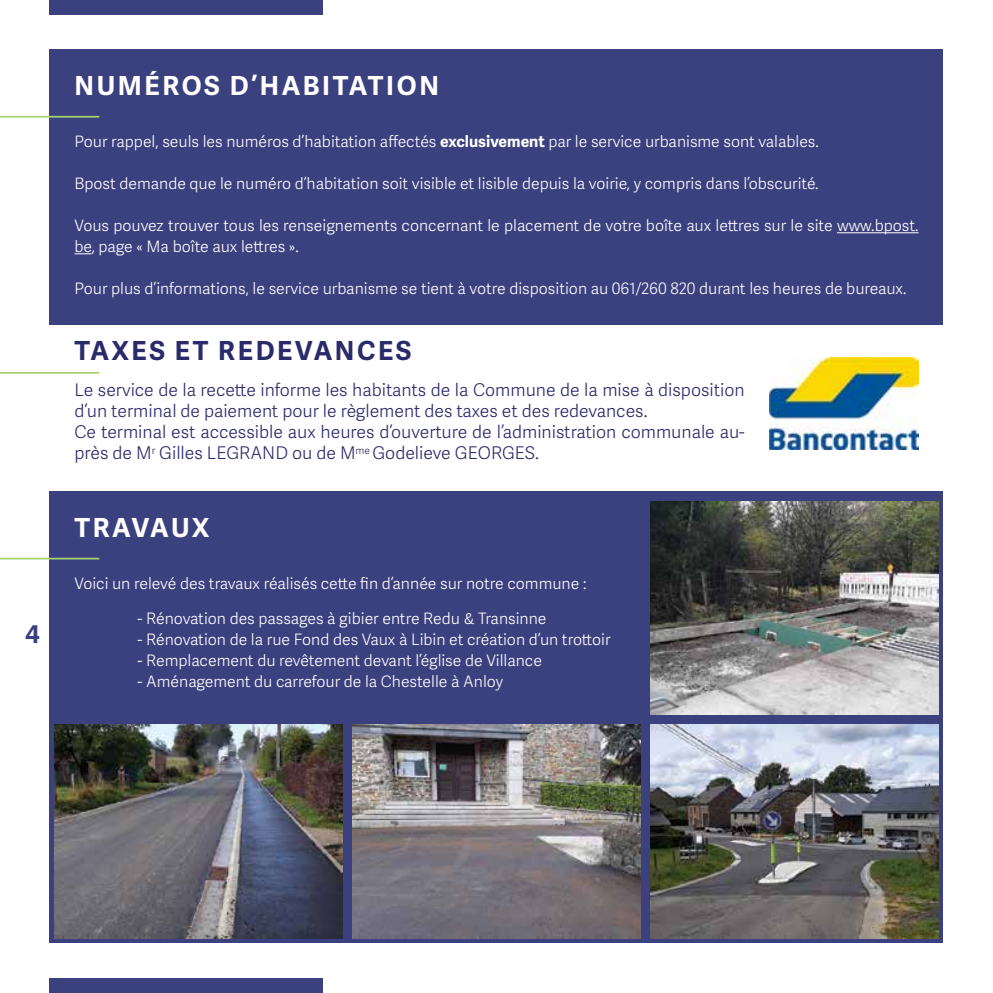
<style>
.page{position:relative;width:993px;height:993px;background:#fff}
.page>*{position:absolute;margin:0;border:0;box-sizing:border-box;transform-origin:0 0}
.t1{font:700 26.25px "Adelle Sans";letter-spacing:.1em;color:#fff}
.t2{font:700 26.25px "Adelle Sans";letter-spacing:.1em;color:#2b2a6b}
.t3{font:700 24.5px "Adelle Sans";color:#3b417f}
.t4{font:300 17.5px/21px "Adelle Sans";color:#2b2a6b}
.t5{font:300 15.75px/21px "Adelle Sans";color:#fff}
.s1{font-weight:700}
</style>
<div class="page">
<div style="left:50px;top:0;width:272px;height:15px;background:#3b417f"></div>
<div style="left:50px;top:977px;width:272px;height:15px;background:#3b417f"></div>
<div style="left:50px;top:491px;width:893px;height:452px;background:#3b417f"></div>
<div style="left:50px;top:50px;width:893px;height:275px;background:#3b417f"></div>
<hr style="left:836px;top:232px;width:82px;height:1px;background:#fff">
<svg style="left:74px;top:253px;width:18px;height:1px"></svg>
<hr style="left:0;top:116px;width:99px;height:1px;background:#a7d270">
<hr style="left:0;top:557px;width:99px;height:2px;background:#a7d270">
<hr style="left:0;top:372px;width:99px;height:1px;background:#a7d270">
<img style="left:769px;top:357px;width:149px;height:92px">
<img style="left:650px;top:501px;width:288px;height:213px">
<img style="left:650px;top:724px;width:288px;height:214px">
<img style="left:352px;top:724px;width:288px;height:214px">
<img style="left:55px;top:724px;width:287px;height:214px">
<h2 class="t3" style="left:25px;top:615px;width:16px">4</h2>
<h1 class="t1" style="left:74px;top:66px;width:361px">NUMÉROS D’HABITATION</h1>
<p class="t5" style="left:74px;top:130px;width:745px">Pour rappel, seuls les numéros d’habitation affectés <span class="s1">EXCLUSIVEMENT</span> par le service urbanisme sont valables.</p>
<p class="t5" style="left:74px;top:172px;width:745px">Bpost demande que le numéro d’habitation soit visible et lisible depuis la voirie, y compris dans l’obscurité.</p>
<p class="t5" style="left:74px;top:214px;width:845px">Vous pouvez trouver tous les renseignements concernant le placement de votre boîte aux lettres sur le site www.bpost. be, page « Ma boîte aux lettres ».</p>
<p class="t5" style="left:74px;top:277px;width:833px">Pour plus d’informations, le service urbanisme se tient à votre disposition au 061/260 820 durant les heures de bureaux.</p>
<h1 class="t2" style="left:74px;top:332px;width:338px">TAXES ET REDEVAN CES</h1>
<p class="t4" style="left:74px;top:379px;width:671px">Le service de la recette informe les habitants de la Commune de la mise à disposition d’un terminal de paiement pour le règlement des taxes et des redevances.<br>Ce terminal est accessible aux heures d’ouverture de l’administration communale au&shy;près de M<sup>r</sup> Gilles LEGRAND ou de M<sup>me</sup> Godelieve GEORGES.</p>
<h1 class="t1" style="left:74px;top:508px;width:136px">TRAVAUX</h1>
<p class="t5" style="left:74px;top:571px;width:513px">Voici un relevé des travaux réalisés cette fin d’année sur notre commune :</p>
<p class="t5" style="left:137px;top:607px;width:410px">- Rénovation des passages à gibier entre Redu &amp; Transinne</p>
<p class="t5" style="left:137px;top:628px;width:474px">- Rénovation de la rue Fond des Vaux à Libin et création d’un trottoir</p>
<p class="t5" style="left:137px;top:649px;width:406px">- Remplacement du revêtement devant l’église de Villance</p>
<p class="t5" style="left:137px;top:670px;width:367px">- Aménagement du carrefour de la Chestelle à Anloy</p>
</div>
